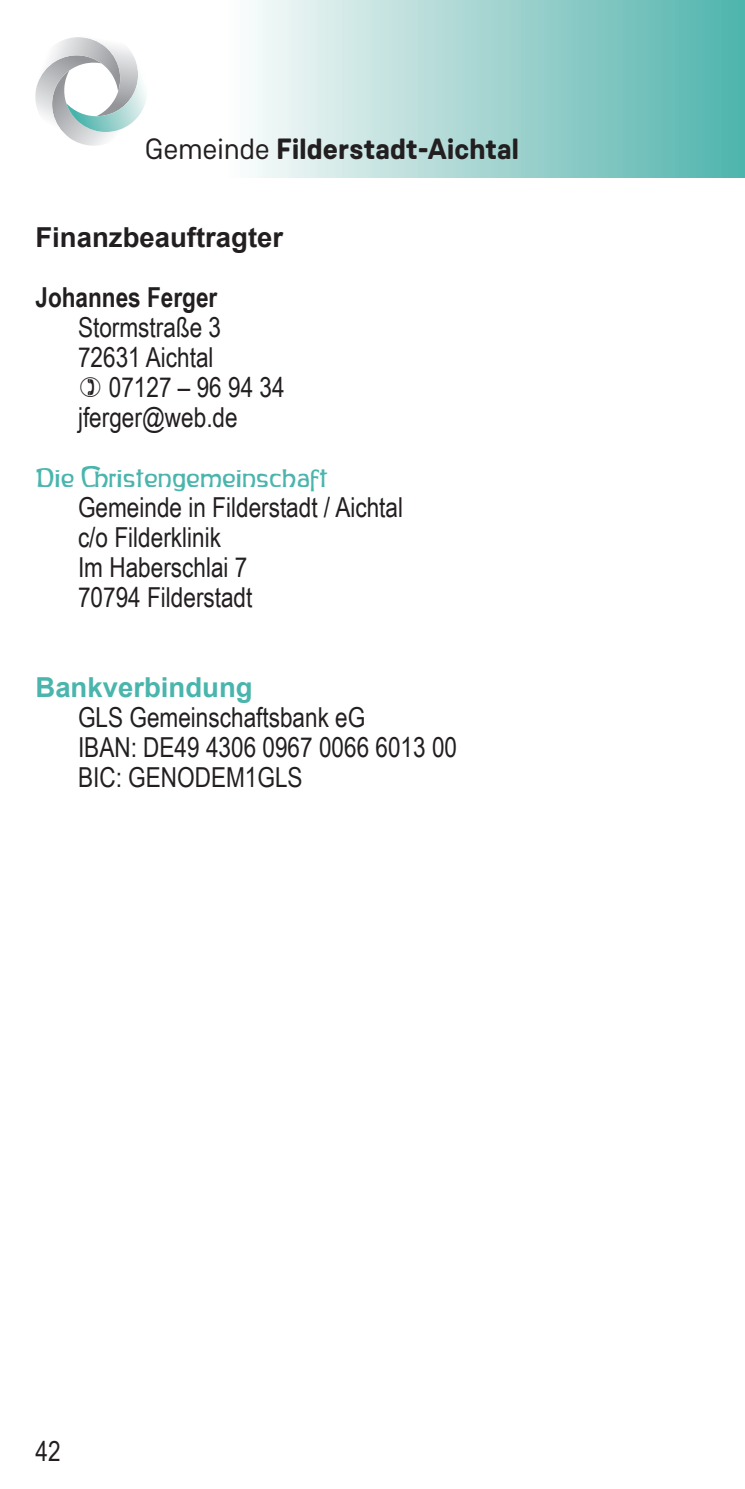
<style>
.page{position:relative;width:745px;height:1489px;background:#fff}
.page>*{position:absolute;margin:0;border:0;box-sizing:border-box;transform-origin:0 0}
.t1{font:700 29.25px "Weissenhof Grotesk";color:#231f20}
.t2{font:27.5px/30px "Arial Narrow";color:#231f20}
.t3{font:27.5px "CG2210";color:#49b5ad}
.t4{font:700 27.5px "Arial";color:#231f20}
.t5{font:700 27.5px "Arial Narrow";color:#231f20}
.t6{font:700 27.5px "Arial";color:#49b5ad}
.s1{font-weight:400}
</style>
<div class="page">
<svg style="left:255px;top:0;width:489px;height:177px;background:#a1d4d1"></svg>
<svg style="left:35px;top:37px;width:111px;height:109px"></svg>
<img style="left:66px;top:103px;width:64px;height:29px">
<img style="left:96px;top:62px;width:42px;height:54px">
<p class="t1" style="left:145px;top:131px;width:375px"><span class="s1">Gemeinde</span> Filderstadt-Aichtal</p>
<p class="t4" style="left:35px;top:218px;width:249px">Finanzbeauftragter</p>
<p class="t5" style="left:35px;top:276px;width:183px">Johannes Ferger</p>
<p class="t2" style="left:78px;top:311px;width:144px">Stormstraße 3</p>
<p class="t2" style="left:78px;top:341px;width:137px">72631 Aichtal</p>
<p class="t2" style="left:109px;top:371px;width:177px">07127 – 96 94 34</p>
<p class="t2" style="left:78px;top:401px;width:161px">jferger@web.de</p>
<p class="t3" style="left:35px;top:461px;width:293px">Die ðristengemeinschaft</p>
<p class="t2" style="left:78px;top:491px;width:326px">Gemeinde in Filderstadt / Aichtal c/o Filderklinik<br>Im Haberschlai 7<br>70794 Filderstadt</p>
<p class="t6" style="left:35px;top:668px;width:218px">Bankverbindung</p>
<p class="t2" style="left:78px;top:701px;width:380px">GLS Gemeinschaftsbank eG<br>IBAN: DE49 4306 0967 0066 6013 00<br>BIC: GENODEM1GLS</p>
<p class="t2" style="left:35px;top:1434px;width:27px">42</p>
</div>
